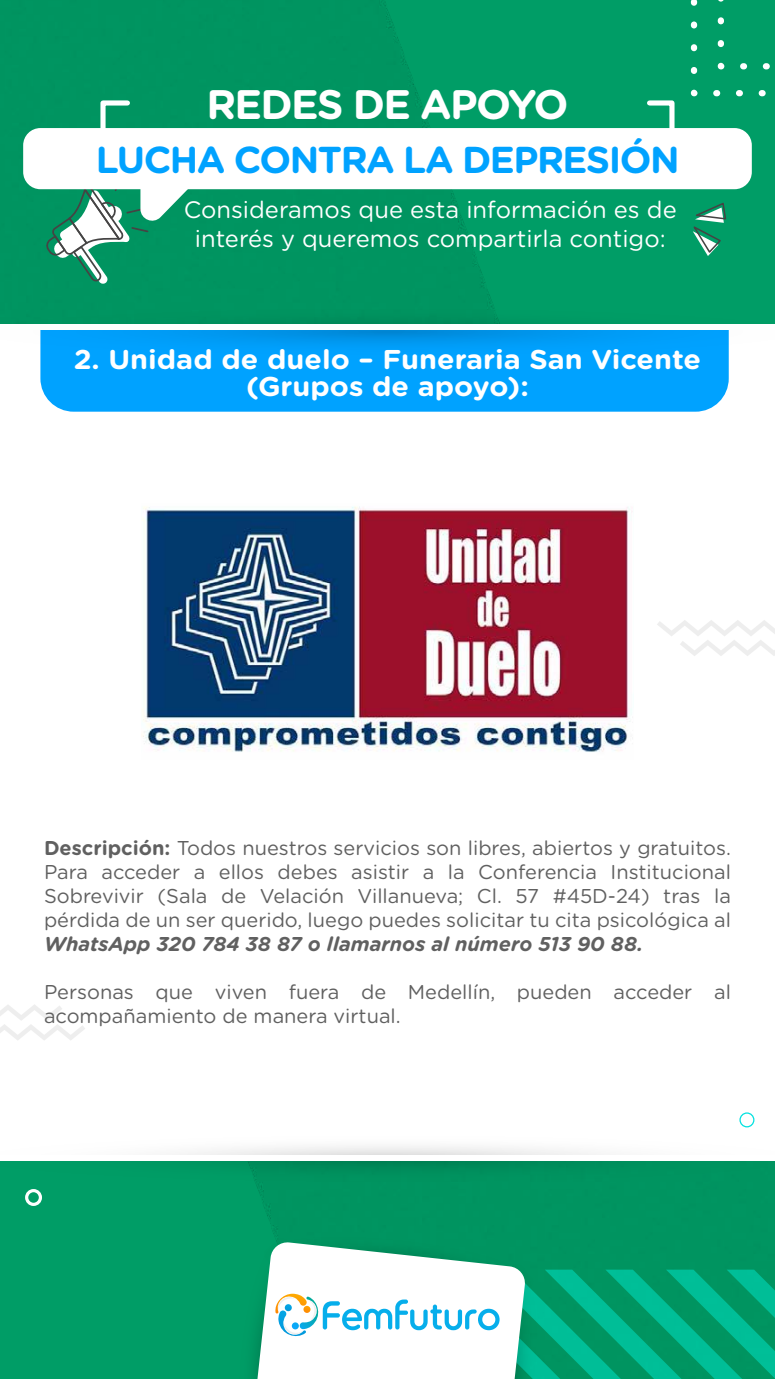
<style>
.page{position:relative;width:775px;height:1379px;background:#fff}
.page>*{position:absolute;margin:0;border:0;box-sizing:border-box;transform-origin:0 0}
.t1{font:700 41.25px "Gotham Rounded";letter-spacing:-.04em;color:#fff}
.t2{font:700 37.5px "Gotham Rounded";letter-spacing:-.04em;color:#00a2ff}
.t3{font:700 27.25px/26.2px "Gotham Rounded";color:#fff;text-align:center;scale:1.06 1}
.t4{font:23.75px/28.5px "Gotham Rounded";color:#fff;text-align:center}
.t5{font:20px/24px "Gotham Rounded";color:#606060;text-align:justify}
.t6{font:italic 700 20px "Gotham Rounded";color:#606060}
.s1{font-weight:700}
</style>
<div class="page">
<img style="left:0;top:0;width:775px;height:1379px">
<div style="left:0;top:324px;width:775px;height:833px;background:#fff"></div>
<div style="left:40px;top:355px;width:689px;height:57px;background:#00a2ff"></div>
<svg style="left:0;top:308px;width:775px;height:47px;background:#11a0bc"></svg>
<svg style="left:0;top:1146px;width:775px;height:35px"></svg>
<div style="left:0;top:1155px;width:775px;height:5px;background:#fff"></div>
<div style="left:0;top:324px;width:775px;height:6px;background:#fff"></div>
<svg style="left:713px;top:90px;width:62px;height:6px"></svg>
<svg style="left:691px;top:90px;width:6px;height:6px"></svg>
<svg style="left:691px;top:0;width:6px;height:74px"></svg>
<svg style="left:740px;top:63px;width:35px;height:6px"></svg>
<svg style="left:718px;top:63px;width:6px;height:6px"></svg>
<svg style="left:718px;top:0;width:6px;height:47px"></svg>
<div style="left:49px;top:713px;width:17px;height:17px;border:3px solid #fff;border-radius:50%"></div>
<div style="left:25px;top:1189px;width:17px;height:17px;border:3px solid #fff;border-radius:50%"></div>
<div style="left:739px;top:1112px;width:15px;height:15px;border:1px solid #00e1df;border-radius:50%"></div>
<svg style="left:692px;top:201px;width:35px;height:55px;background:#36a47e"></svg>
<svg style="left:657px;top:620px;width:118px;height:36px"></svg>
<svg style="left:0;top:1005px;width:85px;height:35px"></svg>
<svg style="left:98px;top:98px;width:35px;height:30px"></svg>
<svg style="left:644px;top:98px;width:33px;height:30px"></svg>
<svg style="left:44px;top:189px;width:149px;height:95px"></svg>
<div style="left:23px;top:128px;width:729px;height:61px;background:#fff;border-radius:17px"></div>
<svg style="left:239px;top:1236px;width:536px;height:143px"></svg>
<img style="left:142px;top:506px;width:490px;height:246px">
<h1 class="t1" style="left:206px;top:74px;width:364px">REDES DE APOYO</h1>
<h2 class="t2" style="left:96px;top:132px;width:585px">LUCHA CONTRA LA DEPRESIÓN</h2>
<p class="t4" style="left:184px;top:194px;width:494px">Consideramos que esta información es de interés y queremos compartirla contigo:</p>
<h3 class="t3" style="left:74px;top:345px;width:594px">2. Unidad de duelo – Funeraria San Vicente (Grupos de apoyo):</h3>
<p class="t5" style="left:44px;top:835px;width:689px"><span class="s1">Descripción:</span> Todos nuestros servicios son libres, abiertos y gratuitos.<br>Para acceder a ellos debes asistir a la Conferencia Institucional Sobrevivir (Sala de Velación Villanueva; Cl. 57 #45D-24) tras la pérdida de un ser querido, luego puedes solicitar tu cita psicológica al</p>
<p class="t6" style="left:44px;top:929px;width:601px">WhatsApp 320 784 38 87 o llamarnos al número 513 90 88.</p>
<p class="t5" style="left:44px;top:979px;width:688px">Personas que viven fuera de Medellín, pueden acceder al acompañamiento de manera virtual.</p>
</div>
